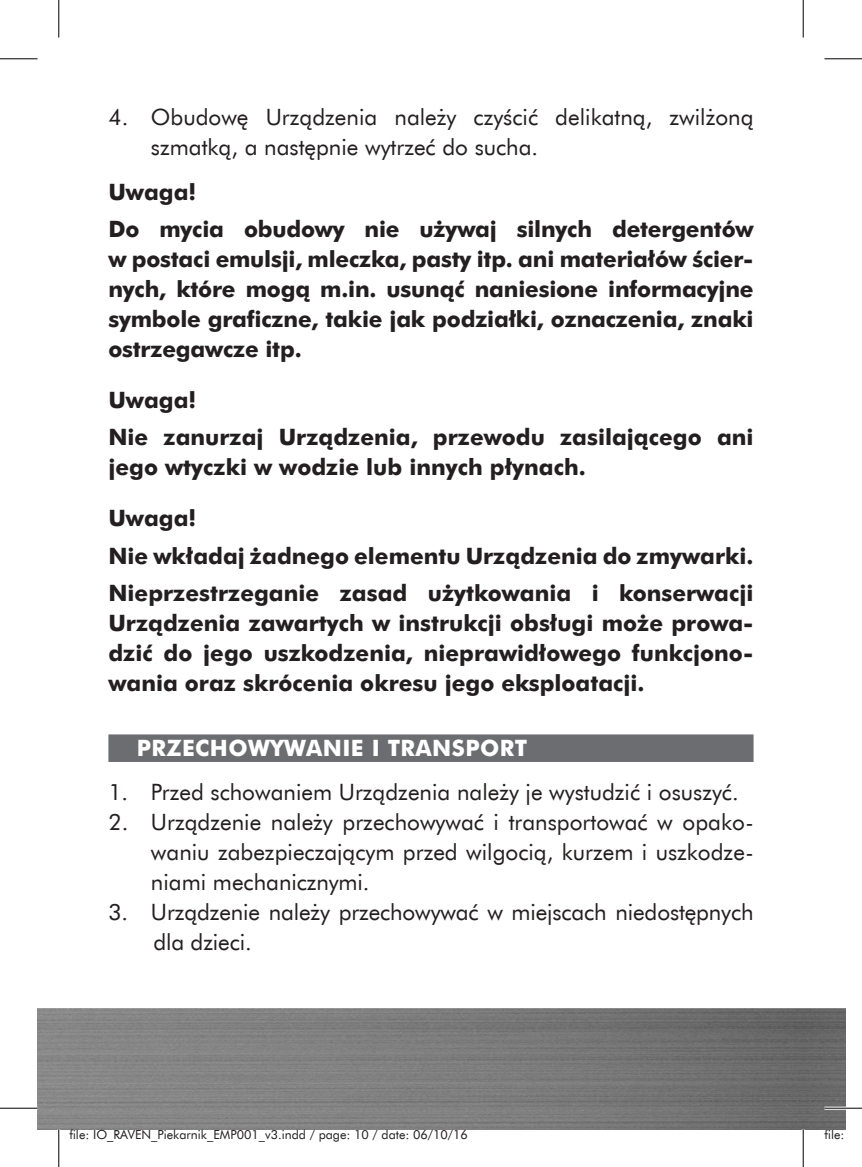
<style>
.page{position:relative;width:862px;height:1167px;background:#fff}
.page>*{position:absolute;margin:0;border:0;box-sizing:border-box;transform-origin:0 0}
.t1{font:700 22.5px/30px "Futura EU";color:#231f20}
.t2{font:22.5px/30px "Futura EU";color:#231f20}
.t3{font:700 22.5px "Futura EU";letter-spacing:.02em;color:#fff}
.t4{font:12.5px "Futura EU";color:#231f20}
</style>
<div class="page">
<img style="left:38px;top:1008px;width:765px;height:121px">
<div style="left:108px;top:734px;width:645px;height:28px;background:#6c6d70"></div>
<img style="left:803px;top:1008px;width:42px;height:121px">
<hr style="left:824px;top:1106px;width:38px;height:3px;background:#fff">
<hr style="left:0;top:58px;width:38px;height:1px;background:#000">
<hr style="left:824px;top:58px;width:38px;height:1px;background:#000">
<hr style="left:0;top:1107px;width:38px;height:1px;background:#000">
<hr style="left:824px;top:1107px;width:38px;height:1px;background:#000">
<hr style="left:58px;top:0;width:1px;height:37px;background:#000">
<hr style="left:58px;top:1129px;width:1px;height:37px;background:#000">
<hr style="left:802px;top:0;width:1px;height:37px;background:#000">
<hr style="left:802px;top:1129px;width:1px;height:37px;background:#000">
<p class="t2" style="left:151px;top:103px;width:604px;text-indent:-43px">4. Obudowę Urządzenia należy czyścić delikatną, zwilżoną szmatką, a następnie wytrzeć do sucha.</p>
<p class="t1" style="left:108px;top:174px;width:646px;line-height:37px">Uwaga!<br>Do mycia obudowy nie używaj silnych detergentów</p>
<p class="t1" style="left:108px;top:245px;width:646px;text-align:justify">w postaci emulsji, mleczka, pasty itp. ani materiałów ścier&shy;nych, które mogą m.in. usunąć naniesione informacyjne symbole graficzne, takie jak podziałki, oznaczenia, znaki ostrzegawcze itp.</p>
<p class="t1" style="left:108px;top:382px;width:646px;line-height:37px">Uwaga!<br>Nie zanurzaj Urządzenia, przewodu zasilającego ani</p>
<p class="t1" style="left:108px;top:453px;width:479px">jego wtyczki w wodzie lub innych płynach.</p>
<p class="t1" style="left:108px;top:501px;width:646px;line-height:37px">Uwaga!<br>Nie wkładaj żadnego elementu Urządzenia do zmywarki.<br>Nieprzestrzeganie zasad użytkowania i konserwacji</p>
<p class="t1" style="left:108px;top:608px;width:646px;text-align:justify">Urządzenia zawartych w instrukcji obsługi może prowa&shy;dzić do jego uszkodzenia, nieprawidłowego funkcjono&shy;wania oraz skrócenia okresu jego eksploatacji.</p>
<p class="t3" style="left:137px;top:734px;width:392px">PRZECHOWYWANIE I TRANSPORT</p>
<p class="t2" style="left:108px;top:778px;width:632px">1. Przed schowaniem Urządzenia należy je wystudzić i osuszyć.</p>
<p class="t2" style="left:151px;top:808px;width:604px;text-align:justify;text-indent:-43px">2. Urządzenie należy przechowywać i transportować w opako&shy;waniu zabezpieczającym przed wilgocią, kurzem i uszkodze&shy;niami mechanicznymi.</p>
<p class="t2" style="left:153px;top:898px;width:601px;text-indent:-45px">3. Urządzenie należy przechowywać w miejscach niedostępnych dla dzieci.</p>
<p class="t4" style="left:69px;top:1126px;width:400px">file: IO_RAVEN_Piekarnik_EMP001_v3.indd / page: 10 / date: 06/10/16</p>
<p class="t4" style="left:824px;top:1126px;width:39px">file: IO</p>
</div>
